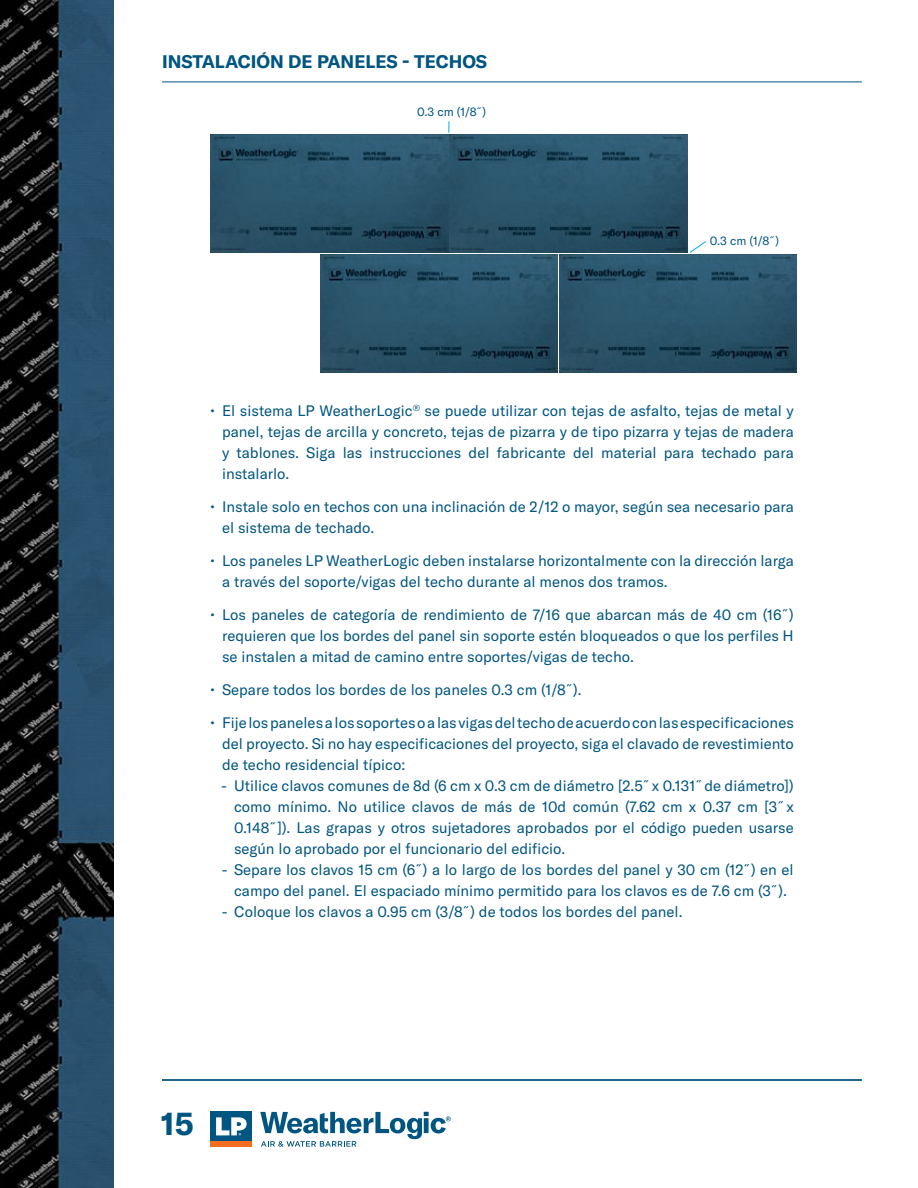
<style>
.page{position:relative;width:918px;height:1188px;background:#fff}
.page>*{position:absolute;margin:0;border:0;box-sizing:border-box;transform-origin:0 0}
.t1{font:700 32.1px "GT America";color:#005581}
.t2{font:700 18px "GT America";color:#005581}
.t3{font:15px/21px "GT America";color:#005581;text-align:justify}
.t4{font:12px "GT America";color:#005581}
</style>
<div class="page">
<hr style="left:162px;top:1080px;width:700px;height:1px;background:#005581">
<hr style="left:162px;top:82px;width:700px;height:1px;background:#005581">
<img style="left:0;top:0;width:113px;height:1188px">
<svg style="left:449px;top:121px;width:1px;height:12px"></svg>
<svg style="left:689px;top:241px;width:17px;height:12px"></svg>
<img style="left:211px;top:134px;width:237px;height:119px">
<img style="left:320px;top:254px;width:477px;height:119px">
<img style="left:450px;top:134px;width:237px;height:119px">
<div style="left:210px;top:1112px;width:42px;height:29px;background:#005581"></div>
<div style="left:210px;top:1141px;width:42px;height:6px;background:#f36e21"></div>
<svg style="left:216px;top:1117px;width:31px;height:18px"></svg>
<svg style="left:260px;top:1112px;width:191px;height:35px"></svg>
<p class="t2" style="left:162px;top:51px;width:327px">INSTALACIÓN DE PANELES - TECHOS</p>
<p class="t4" style="left:417px;top:105px;width:71px">0.3 cm (1/8˝)</p>
<p class="t4" style="left:710px;top:234px;width:71px">0.3 cm (1/8˝)</p>
<p class="t3" style="left:222px;top:400px;width:573px;text-indent:-12px">• El sistema LP WeatherLogic<sup>®</sup> se puede utilizar con tejas de asfalto, tejas de metal y panel, tejas de arcilla y concreto, tejas de pizarra y de tipo pizarra y tejas de madera y tablones. Siga las instrucciones del fabricante del material para techado para instalarlo.</p>
<p class="t3" style="left:222px;top:496px;width:573px;text-indent:-12px">• Instale solo en techos con una inclinación de 2/12 o mayor, según sea necesario para el sistema de techado.</p>
<p class="t3" style="left:222px;top:550px;width:573px;text-indent:-12px">• Los paneles LP WeatherLogic deben instalarse horizontalmente con la dirección larga a través del soporte/vigas del techo durante al menos dos tramos.</p>
<p class="t3" style="left:222px;top:604px;width:573px;text-indent:-12px">• Los paneles de categoría de rendimiento de 7/16 que abarcan más de 40 cm (16˝) requieren que los bordes del panel sin soporte estén bloqueados o que los perfiles H se instalen a mitad de camino entre soportes/vigas de techo.</p>
<p class="t3" style="left:210px;top:679px;width:373px">• Separe todos los bordes de los paneles 0.3 cm (1/8˝).</p>
<p class="t3" style="left:222px;top:712px;width:573px;text-indent:-12px">• Fije los paneles a los soportes o a las vigas del techo de acuerdo con las especificaciones del proyecto. Si no hay especificaciones del proyecto, siga el clavado de revestimiento de techo residencial típico:</p>
<p class="t3" style="left:234px;top:775px;width:561px;text-indent:-13px">- Utilice clavos comunes de 8d (6 cm x 0.3 cm de diámetro [2.5˝x 0.131˝de diámetro]) como mínimo. No utilice clavos de más de 10d común (7.62 cm x 0.37 cm [3˝x 0.148˝]). Las grapas y otros sujetadores aprobados por el código pueden usarse según lo aprobado por el funcionario del edificio.</p>
<p class="t3" style="left:222px;top:859px;width:574px;text-align:center">- Separe los clavos 15 cm (6˝) a lo largo de los bordes del panel y 30 cm (12˝) en el campo del panel. El espaciado mínimo permitido para los clavos es de 7.6 cm (3˝).</p>
<p class="t3" style="left:222px;top:901px;width:462px">- Coloque los clavos a 0.95 cm (3/8˝) de todos los bordes del panel.</p>
<h1 class="t1" style="left:161px;top:1103px;width:35px">15</h1>
</div>
